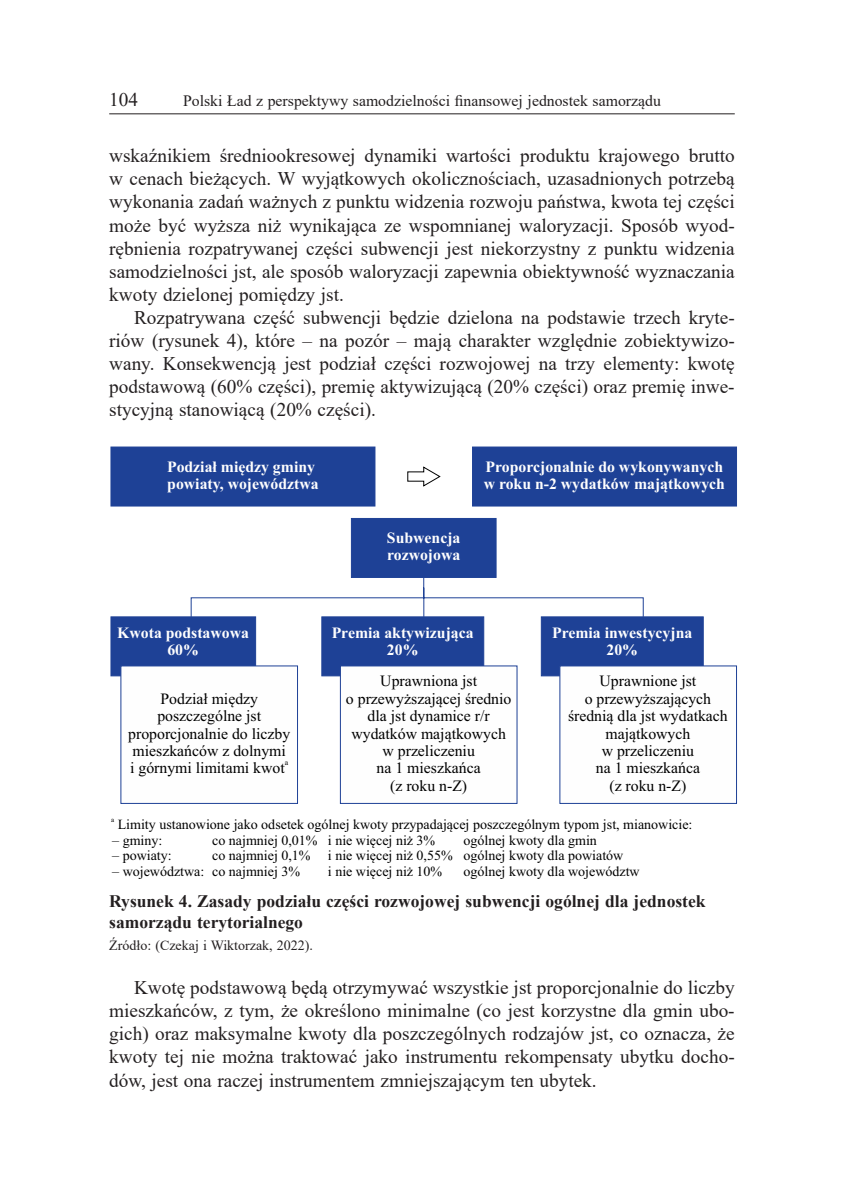
<style>
.page{position:relative;width:844px;height:1191px;background:#fff}
.page>*{position:absolute;margin:0;border:0;box-sizing:border-box;transform-origin:0 0}
.t1{font:19.25px/23.1px "Times New Roman";color:#231f20;text-align:justify}
.t2{font:700 17.5px/21px "Times New Roman";color:#231f20}
.t3{font:15.75px/17.5px "Times New Roman";color:#000;text-align:center}
.t4{font:700 15.75px/17.5px "Times New Roman";color:#fefefe}
.t5{font:15.75px "Times New Roman";color:#231f20}
.t6{font:14px/15.6px "Times New Roman";color:#000}
.t7{font:14px "Times New Roman";color:#231f20}
.t8{font:7.88px "Times New Roman";color:#000}
.t9{font:7px "Times New Roman";color:#000}
</style>
<div class="page">
<hr style="left:109px;top:113px;width:625px;height:1px;background:#231f20">
<div style="left:110px;top:446px;width:265px;height:60px;background:#1e4196;border:1px solid #1e4196"></div>
<div style="left:472px;top:446px;width:264px;height:60px;background:#1e4196;border:1px solid #1e4196"></div>
<div style="left:351px;top:518px;width:145px;height:60px;background:#1e4196"></div>
<div style="left:110px;top:616px;width:146px;height:60px;background:#1e4196;border:1px solid #1e4196"></div>
<div style="left:120px;top:665px;width:178px;height:139px;background:#fefefe;border:1px solid #1e4196"></div>
<div style="left:321px;top:616px;width:163px;height:60px;background:#1e4196;border:1px solid #1e4196"></div>
<div style="left:340px;top:665px;width:177px;height:139px;background:#fefefe;border:1px solid #1e4196"></div>
<div style="left:540px;top:616px;width:163px;height:60px;background:#1e4196;border:1px solid #1e4196"></div>
<div style="left:559px;top:665px;width:177px;height:139px;background:#fefefe;border:1px solid #1e4196"></div>
<svg style="left:190px;top:576px;width:454px;height:42px"></svg>
<svg style="left:407px;top:466px;width:34px;height:21px"></svg>
<p class="t1" style="left:109px;top:88px;width:30px">104</p>
<p class="t5" style="left:183px;top:90px;width:479px">Polski Ład z perspektywy samodzielności finansowej jednostek samorządu</p>
<p class="t1" style="left:109px;top:144px;width:627px">wskaźnikiem średniookresowej dynamiki wartości produktu krajowego brutto w cenach bieżących. W wyjątkowych okolicznościach, uzasadnionych potrzebą wykonania zadań ważnych z punktu widzenia rozwoju państwa, kwota tej części może być wyższa niż wynikająca ze wspomnianej waloryzacji. Sposób wyod&shy;rębnienia rozpatrywanej części subwencji jest niekorzystny z punktu widzenia samodzielności jst, ale sposób waloryzacji zapewnia obiektywność wyznaczania kwoty dzielonej pomiędzy jst.</p>
<p class="t1" style="left:109px;top:305px;width:627px;text-indent:25px">Rozpatrywana część subwencji będzie dzielona na podstawie trzech kryte&shy;riów (rysunek 4), które – na pozór – mają charakter względnie zobiektywizo&shy;wany. Konsekwencją jest podział części rozwojowej na trzy elementy: kwotę podstawową (60% części), premię aktywizującą (20% części) oraz premię inwe&shy;stycyjną stanowiącą (20% części).</p>
<p class="t4" style="left:167px;top:459px;width:153px">Podział między gminy powiaty, województwa</p>
<p class="t4" style="left:483px;top:459px;width:243px">Proporcjonalnie do wykonywanych w roku n-2 wydatków majątkowych</p>
<p class="t4" style="left:387px;top:530px;width:75px">Subwencja rozwojowa</p>
<p class="t4" style="left:117px;top:625px;width:133px;text-align:center">Kwota podstawowa<br>60%</p>
<p class="t3" style="left:128px;top:691px;width:163px">Podział między poszczególne jst proporcjonalnie do liczby mieszkańców z dolnymi<br>i górnymi limitami kwot</p>
<p class="t8" style="left:285px;top:760px;width:5px">a</p>
<p class="t4" style="left:331px;top:625px;width:143px;text-align:center">Premia aktywizująca<br>20%</p>
<p class="t3" style="left:346px;top:673px;width:167px">Uprawniona jst<br>o przewyższającej średnio dla jst dynamice r/r wydatków majątkowych w przeliczeniu<br>na 1 mieszkańca<br>(z roku n-Z)</p>
<p class="t4" style="left:552px;top:625px;width:142px;text-align:center">Premia inwestycyjna<br>20%</p>
<p class="t3" style="left:568px;top:673px;width:161px">Uprawnione jst<br>o przewyższających średnią dla jst wydatkach majątkowych<br>w przeliczeniu<br>na 1 mieszkańca<br>(z roku n-Z)</p>
<p class="t9" style="left:111px;top:817px;width:5px">a</p>
<p class="t6" style="left:118px;top:818px;width:576px">Limity ustanowione jako odsetek ogólnej kwoty przypadającej poszczególnym typom jst, mianowicie:</p>
<p class="t6" style="left:112px;top:833px;width:52px">– gminy:</p>
<p class="t6" style="left:112px;top:849px;width:61px">– powiaty:</p>
<p class="t6" style="left:112px;top:864px;width:94px">– województwa:</p>
<p class="t6" style="left:212px;top:833px;width:107px">co najmniej 0,01% co najmniej 0,1% co najmniej 3%</p>
<p class="t6" style="left:328px;top:833px;width:126px">i nie więcej niż 3%<br>i nie więcej niż 0,55% i nie więcej niż 10%</p>
<p class="t6" style="left:463px;top:833px;width:178px">ogólnej kwoty dla gmin ogólnej kwoty dla powiatów ogólnej kwoty dla województw</p>
<p class="t2" style="left:109px;top:890px;width:597px">Rysunek 4. Zasady podziału części rozwojowej subwencji ogólnej dla jednostek samorządu terytorialnego</p>
<p class="t7" style="left:109px;top:935px;width:205px">Źródło: (Czekaj i Wiktorzak, 2022).</p>
<p class="t1" style="left:109px;top:975px;width:627px;text-indent:25px">Kwotę podstawową będą otrzymywać wszystkie jst proporcjonalnie do liczby mieszkańców, z tym, że określono minimalne (co jest korzystne dla gmin ubo&shy;gich) oraz maksymalne kwoty dla poszczególnych rodzajów jst, co oznacza, że kwoty tej nie można traktować jako instrumentu rekompensaty ubytku docho&shy;dów, jest ona raczej instrumentem zmniejszającym ten ubytek.</p>
</div>
